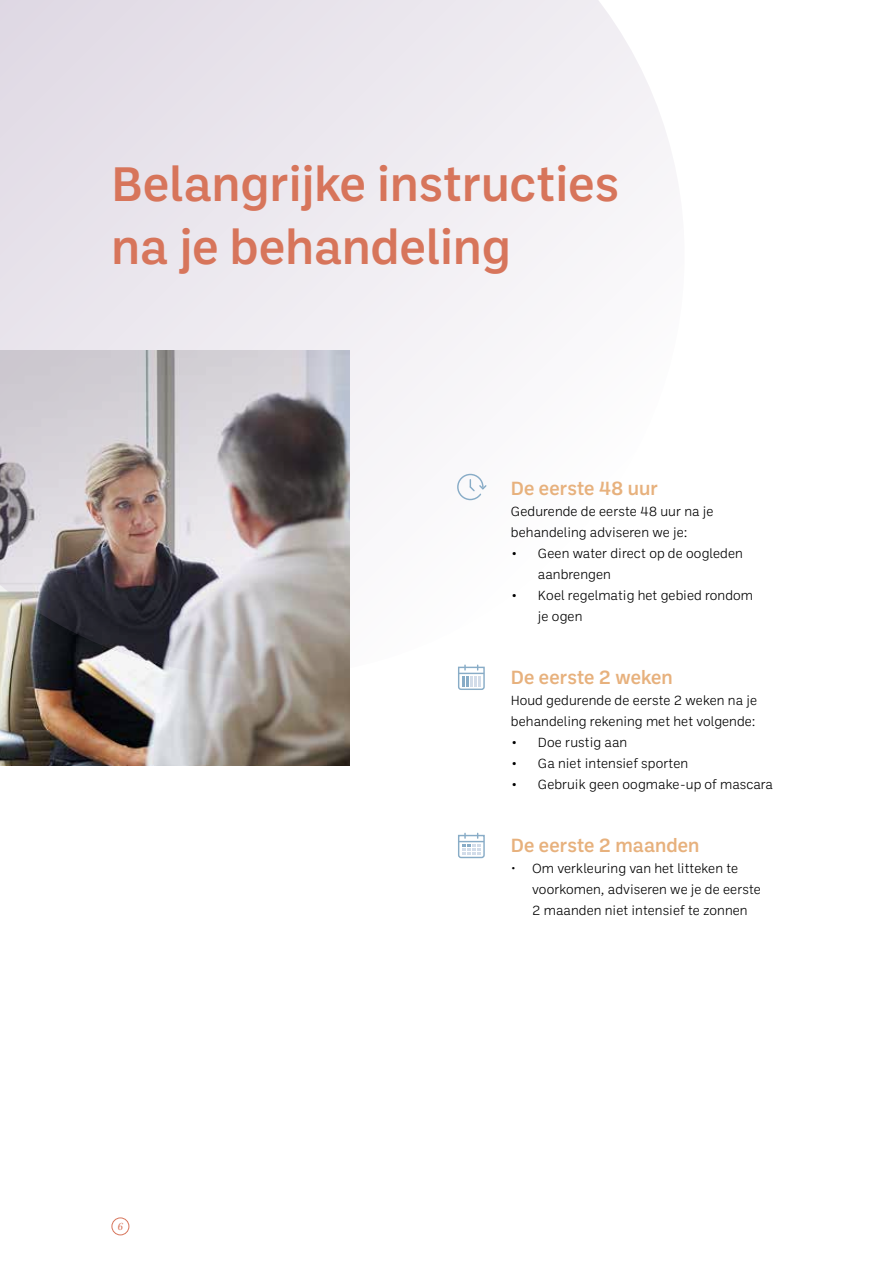
<style>
.page{position:relative;width:893px;height:1263px;background:#fff}
.page>*{position:absolute;margin:0;border:0;box-sizing:border-box;transform-origin:0 0}
.t1{font:500 49.5px/63px "Ballinger";color:#d7755b}
.t2{font:500 19.5px "Ballinger";color:#e7b17d}
.t3{font:300 13.5px/21px "Ballinger";color:#000}
.t4{font:italic 10.5px "Mencken Std";color:#d7755b}
.s1{font-size:18px}
</style>
<div class="page">
<img style="left:0;top:718px;width:349px;height:47px">
<svg style="left:0;top:0;width:672px;height:718px"></svg>
<svg style="left:457px;top:474px;width:29px;height:26px"></svg>
<svg style="left:458px;top:665px;width:27px;height:25px"></svg>
<svg style="left:458px;top:833px;width:27px;height:25px"></svg>
<div style="left:112px;top:1217px;width:17px;height:18px;border:1px solid #d7755b;border-radius:50%"></div>
<h1 class="t1" style="left:112px;top:150px;width:509px">Belangrijke instructies na je behandeling</h1>
<h2 class="t2" style="left:511px;top:475px;width:149px">De eerste 48 uur</h2>
<p class="t3" style="left:511px;top:500px;width:204px">Gedurende de eerste 48 uur na je behandeling adviseren we je:</p>
<p class="t3" style="left:538px;top:542px;width:207px;text-indent:-27px"><span class="s1">•</span> Geen water direct op de oogleden aanbrengen</p>
<p class="t3" style="left:538px;top:584px;width:217px;text-indent:-27px"><span class="s1">•</span> Koel regelmatig het gebied rondom je ogen</p>
<h2 class="t2" style="left:511px;top:664px;width:163px">De eerste 2 weken</h2>
<p class="t3" style="left:511px;top:689px;width:248px">Houd gedurende de eerste 2 weken na je behandeling rekening met het volgende:</p>
<p class="t3" style="left:511px;top:731px;width:118px"><span class="s1">•</span> Doe rustig aan</p>
<p class="t3" style="left:511px;top:752px;width:179px"><span class="s1">•</span> Ga niet intensief sporten</p>
<p class="t3" style="left:511px;top:773px;width:264px"><span class="s1">•</span> Gebruik geen oogmake-up of mascara</p>
<p class="t4" style="left:118px;top:1220px;width:7px">6</p>
<h2 class="t2" style="left:511px;top:832px;width:190px">De eerste 2 maanden</h2>
<p class="t3" style="left:532px;top:857px;width:230px;text-indent:-21px">• Om verkleuring van het litteken te voorkomen, adviseren we je de eerste<br>2 maanden niet intensief te zonnen</p>
</div>
